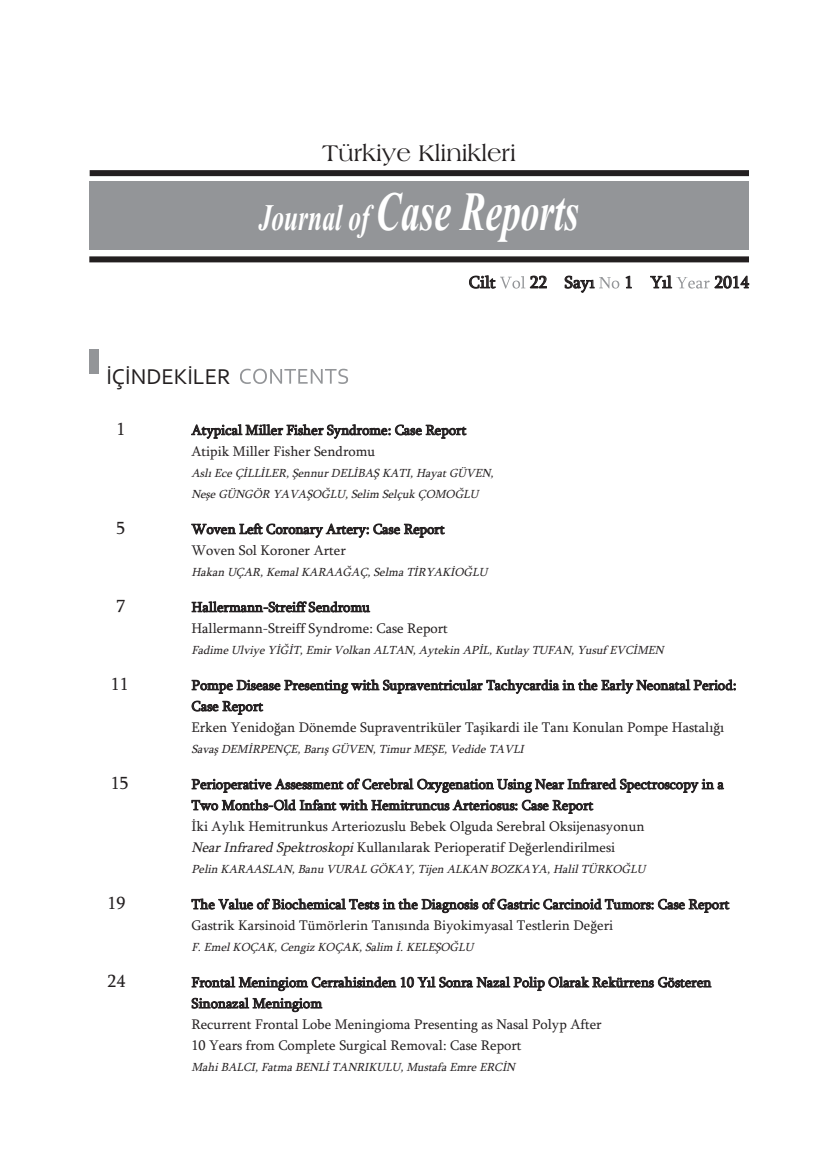
<style>
.page{position:relative;width:838px;height:1170px;background:#fff}
.page>*{position:absolute;margin:0;border:0;box-sizing:border-box;transform-origin:0 0}
.t1{font:italic 700 55.35px "Times New Roman";color:#fff;scale:.68 1}
.t2{font:24px "Americana BT Roman";color:#231f20}
.t3{font:22.5px "Corbel";color:#231f20}
.t4{font:18px "Sylfaen";color:#231f20}
.t5{font:17.25px "Sylfaen";color:#231f20}
.t6{font:14.25px/21px "Sylfaen";color:#231f20}
.t7{font:italic 12px/21px "Sylfaen";color:#231f20}
.s1{font-size:37.5px}
.s2{font-style:italic}
</style>
<div class="page">
<svg style="left:240px;top:368px;width:108px;height:16px"></svg>
<div style="left:89px;top:349px;width:10px;height:25px;background:#939598"></div>
<svg style="left:500px;top:276px;width:25px;height:12px"></svg>
<svg style="left:599px;top:277px;width:20px;height:11px"></svg>
<svg style="left:676px;top:277px;width:34px;height:11px"></svg>
<div style="left:89px;top:182px;width:659px;height:68px;background:#939598"></div>
<div style="left:90px;top:170px;width:659px;height:6px;background:#231f20"></div>
<div style="left:89px;top:256px;width:660px;height:6px;background:#231f20"></div>
<h2 class="t2" style="left:322px;top:138px;width:195px">Türkiye Klinikleri</h2>
<h1 class="t1" style="left:259px;top:179px;width:473px"><span class="s1">Journal of</span> Case Reports</h1>
<h3 class="t3" style="left:106px;top:363px;width:126px">İÇİNDEKİLER</h3>
<p class="t5" style="left:469px;top:272px;width:28px">Cilt</p>
<p class="t5" style="left:530px;top:272px;width:66px">22 Sayı</p>
<p class="t5" style="left:624px;top:272px;width:49px">1 Yıl</p>
<p class="t5" style="left:714px;top:272px;width:36px">2014</p>
<p class="t4" style="left:116px;top:418px;width:10px">1</p>
<p class="t6" style="left:191px;top:419px;width:276px">Atypical Miller Fisher Syndrome: Case Report<br>Atipik Miller Fisher Sendromu</p>
<p class="t7" style="left:191px;top:462px;width:307px">Aslı Ece ÇİLLİLER, Şennur DELİBAŞ KATI, Hayat GÜVEN,<br>Neşe GÜNGÖR YAVAŞOĞLU, Selim Selçuk ÇOMOĞLU</p>
<p class="t4" style="left:116px;top:517px;width:10px">5</p>
<p class="t6" style="left:191px;top:518px;width:255px">Woven Left Coronary Artery: Case Report<br>Woven Sol Koroner Arter</p>
<p class="t7" style="left:191px;top:561px;width:301px">Hakan UÇAR, Kemal KARAAĞAÇ, Selma TİRYAKİOĞLU</p>
<p class="t4" style="left:116px;top:595px;width:10px">7</p>
<p class="t6" style="left:191px;top:596px;width:258px">Hallermann-Streiff Sendromu<br>Hallermann-Streiff Syndrome: Case Report</p>
<p class="t7" style="left:191px;top:639px;width:477px">Fadime Ulviye YİĞİT, Emir Volkan ALTAN, Aytekin APİL, Kutlay TUFAN, Yusuf EVCİMEN</p>
<p class="t4" style="left:111px;top:673px;width:19px">11</p>
<p class="t6" style="left:191px;top:674px;width:546px">Pompe Disease Presenting with Supraventricular Tachycardia in the Early Neonatal Period:<br>Case Report<br>Erken Yenidoğan Dönemde Supraventriküler Taşikardi ile Tanı Konulan Pompe Hastalığı</p>
<p class="t7" style="left:191px;top:738px;width:337px">Savaş DEMİRPENÇE, Barış GÜVEN, Timur MEŞE, Vedide TAVLI</p>
<p class="t4" style="left:111px;top:772px;width:19px">15</p>
<p class="t6" style="left:191px;top:773px;width:534px">Perioperative Assessment of Cerebral Oxygenation Using Near Infrared Spectroscopy in a Two Months-Old Infant with Hemitruncus Arteriosus: Case Report<br>İki Aylık Hemitrunkus Arteriozuslu Bebek Olguda Serebral Oksĳenasyonun <span class="s2">NearInfraredSpektroskopi</span>Kullanılarak Perioperatif Değerlendirilmesi</p>
<p class="t7" style="left:191px;top:858px;width:459px">Pelin KARAASLAN, Banu VURAL GÖKAY, Tĳen ALKAN BOZKAYA, Halil TÜRKOĞLU</p>
<p class="t4" style="left:107px;top:892px;width:19px">19</p>
<p class="t6" style="left:191px;top:893px;width:539px">The Value of Biochemical Tests in the Diagnosis of Gastric Carcinoid Tumors: Case Report<br>Gastrik Karsinoid Tümörlerin Tanısında Biyokimyasal Testlerin Değeri</p>
<p class="t7" style="left:191px;top:936px;width:287px">F. Emel KOÇAK, Cengiz KOÇAK, Salim İ. KELEŞOĞLU</p>
<p class="t4" style="left:107px;top:970px;width:19px">24</p>
<p class="t6" style="left:191px;top:971px;width:521px">Frontal Meningiom Cerrahisinden 10 Yıl Sonra Nazal Polip Olarak Rekürrens Gösteren Sinonazal Meningiom<br>Recurrent Frontal Lobe Meningioma Presenting as Nasal Polyp After<br>10 Years from Complete Surgical Removal: Case Report</p>
<p class="t7" style="left:191px;top:1056px;width:328px">Mahi BALCI, Fatma BENLİ TANRIKULU, Mustafa Emre ERCİN</p>
</div>
